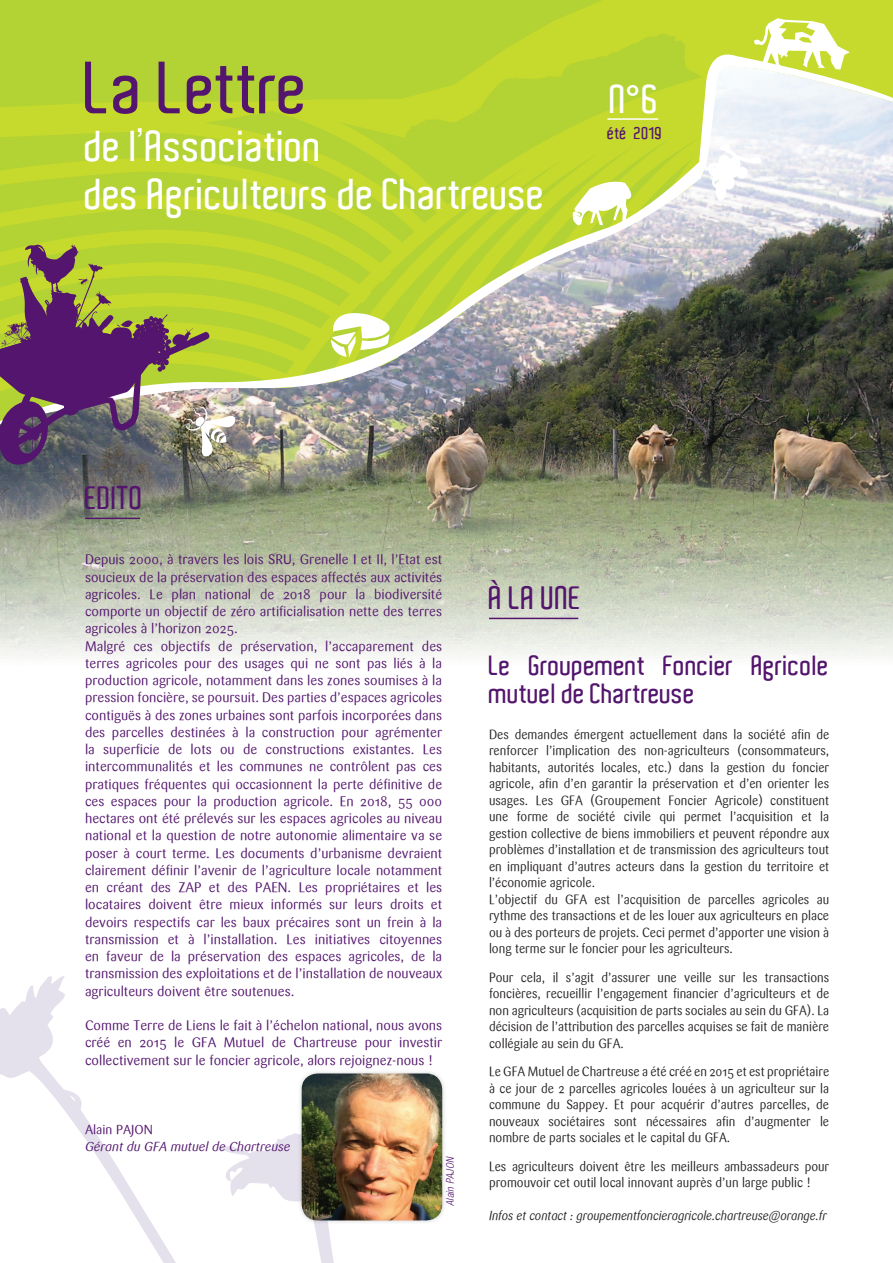
<style>
.page{position:relative;width:893px;height:1263px;background:#fff}
.page>*{position:absolute;margin:0;border:0;box-sizing:border-box;transform-origin:0 0}
.t1{font:600 71.25px "Aldo";color:#53156d}
.t2{font:600 42px "Aldo";color:#fff}
.t3{font:600 39px "Aldo";color:#fff}
.t4{font:600 31.5px "Aldo";color:#53156d}
.t5{font:600 27px/28.5px "Aldo";color:#53156d}
.t6{font:600 16.5px "Aldo";letter-spacing:.01em;color:#53156d}
.t7{font:13.5px/17.2px "Sari";color:#53156d;text-align:justify}
.t8{font:13.2px/16.5px "Sari";color:#231f20;text-align:justify;scale:.93 1}
.t9{font:italic 12.75px "Sari";color:#231f20;scale:.9 1}
.t10{font:italic 12.75px "Sari";color:#53156d}
.t11{font:12.75px "Sari";color:#53156d}
.t12{font:italic 300 condensed 10.5px "Helvetica Neue LT Std";color:#53156d}
</style>
<div class="page">
<img style="left:0;top:431px;width:893px;height:225px">
<svg style="left:0;top:0;width:893px;height:46px;background:#b9d431"></svg>
<img style="left:0;top:46px;width:893px;height:385px">
<svg style="left:330px;top:307px;width:75px;height:50px"></svg>
<svg style="left:572px;top:178px;width:65px;height:48px"></svg>
<svg style="left:708px;top:141px;width:56px;height:59px"></svg>
<svg style="left:0;top:976px;width:334px;height:287px"></svg>
<svg style="left:754px;top:18px;width:96px;height:52px"></svg>
<svg style="left:0;top:243px;width:237px;height:224px;background:#8c825b"></svg>
<hr style="left:85px;top:518px;width:55px;height:1px;background:#53156d">
<hr style="left:489px;top:618px;width:89px;height:1px;background:#53156d">
<hr style="left:607px;top:118px;width:51px;height:2px;background:#fff">
<div style="left:297px;top:1069px;width:150px;height:156px;background:#231f20;opacity:.2"></div>
<img style="left:302px;top:1073px;width:140px;height:147px">
<p class="t1" style="left:85px;top:48px;width:225px">La Lettre</p>
<p class="t2" style="left:85px;top:123px;width:239px">de l’Association</p>
<p class="t2" style="left:85px;top:171px;width:462px">des Agriculteurs de Chartreuse</p>
<p class="t3" style="left:610px;top:78px;width:51px">N°6</p>
<p class="t6" style="left:607px;top:124px;width:56px">été 2019</p>
<p class="t4" style="left:85px;top:480px;width:60px">EDITO</p>
<p class="t7" style="left:85px;top:551px;width:359px">Depuis 2000, à travers les lois SRU, Grenelle I et II, l’Etat est soucieux de la préservation des espaces affectés aux activités agricoles. Le plan national de 2018 pour la biodiversité comporte un objectif de zéro artificialisation nette des terres agricoles à l’horizon 2025.</p>
<p class="t7" style="left:85px;top:637px;width:359px">Malgré ces objectifs de préservation, l’accaparement des terres agricoles pour des usages qui ne sont pas liés à la production agricole, notamment dans les zones soumises à la pression foncière, se poursuit. Des parties d’espaces agricoles contiguës à des zones urbaines sont parfois incorporées dans des parcelles destinées à la construction pour agrémenter la superficie de lots ou de constructions existantes. Les intercommunalités et les communes ne contrôlent pas ces pratiques fréquentes qui occasionnent la perte définitive de ces espaces pour la production agricole. En 2018, 55 000 hectares ont été prélevés sur les espaces agricoles au niveau national et la question de notre autonomie alimentaire va se poser à court terme. Les documents d’urbanisme devraient clairement définir l’avenir de l’agriculture locale notamment en créant des ZAP et des PAEN. Les propriétaires et les locataires doivent être mieux informés sur leurs droits et devoirs respectifs car les baux précaires sont un frein à la transmission et à l’installation. Les initiatives citoyennes en faveur de la préservation des espaces agricoles, de la transmission des exploitations et de l’installation de nouveaux agriculteurs doivent être soutenues.</p>
<p class="t7" style="left:85px;top:1017px;width:359px">Comme Terre de Liens le fait à l’échelon national, nous avons créé en 2015 le GFA Mutuel de Chartreuse pour investir collectivement sur le foncier agricole, alors rejoignez-nous !</p>
<p class="t11" style="left:85px;top:1122px;width:69px">Alain PAJON</p>
<p class="t10" style="left:85px;top:1139px;width:207px">Gérant du GFA mutuel de Chartreuse</p>
<p class="t12" style="left:444px;top:1206px;width:51px;rotate:-90deg">Alain PAJON</p>
<p class="t4" style="left:489px;top:580px;width:95px">À LA UNE</p>
<p class="t5" style="left:489px;top:651px;width:342px">Le Groupement Foncier Agricole mutuel de Chartreuse</p>
<p class="t8" style="left:489px;top:726px;width:367px">Des demandes émergent actuellement dans la société afin de renforcer l’implication des non-agriculteurs (consommateurs, habitants, autorités locales, etc.) dans la gestion du foncier agricole, afin d’en garantir la préservation et d’en orienter les usages. Les GFA (Groupement Foncier Agricole) constituent une forme de société civile qui permet l’acquisition et la gestion collective de biens immobiliers et peuvent répondre aux problèmes d’installation et de transmission des agriculteurs tout en impliquant d’autres acteurs dans la gestion du territoire et l’économie agricole.</p>
<p class="t8" style="left:489px;top:891px;width:367px">L’objectif du GFA est l’acquisition de parcelles agricoles au rythme des transactions et de les louer aux agriculteurs en place ou à des porteurs de projets. Ceci permet d’apporter une vision à long terme sur le foncier pour les agriculteurs.</p>
<p class="t8" style="left:489px;top:969px;width:367px">Pour cela, il s’agit d’assurer une veille sur les transactions foncières, recueillir l’engagement financier d’agriculteurs et de non agriculteurs (acquisition de parts sociales au sein du GFA). La décision de l’attribution des parcelles acquises se fait de manière collégiale au sein du GFA.</p>
<p class="t8" style="left:489px;top:1064px;width:367px">Le GFA Mutuel de Chartreuse a été créé en 2015 et est propriétaire à ce jour de 2 parcelles agricoles louées à un agriculteur sur la commune du Sappey. Et pour acquérir d’autres parcelles, de nouveaux sociétaires sont nécessaires afin d’augmenter le nombre de parts sociales et le capital du GFA.</p>
<p class="t8" style="left:489px;top:1158px;width:367px">Les agriculteurs doivent être les meilleurs ambassadeurs pour promouvoir cet outil local innovant auprès d’un large public !</p>
<p class="t9" style="left:489px;top:1208px;width:377px">Infos et contact : groupementfoncieragricole.chartreuse@orange.fr</p>
</div>
